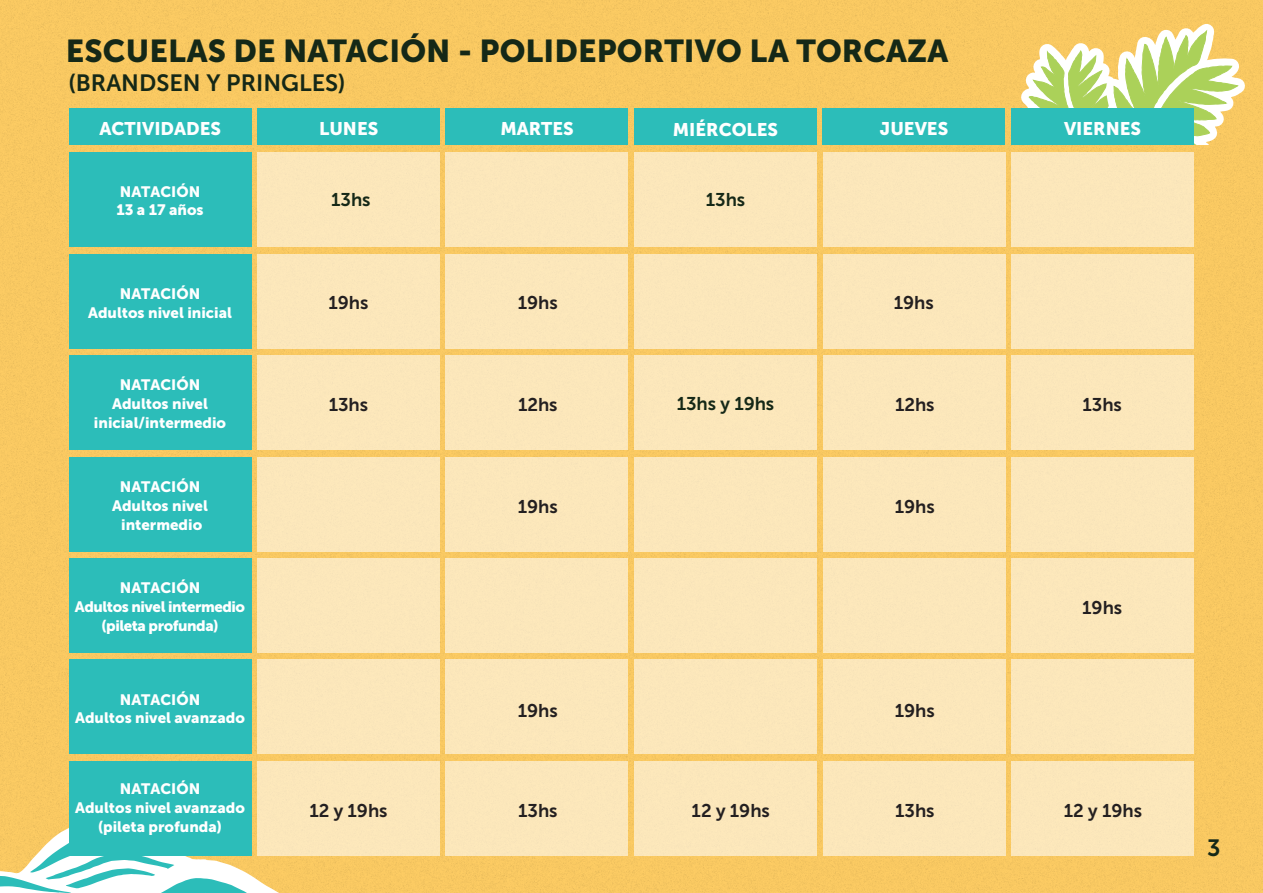
<style>
.page{position:relative;width:1263px;height:893px;background:#f9c961}
.page>*{position:absolute;margin:0;border:0;box-sizing:border-box;transform-origin:0 0}
.t1{font:31.5px "Museo Sans 900";letter-spacing:.005em;color:#152817}
.t2{font:23.4px "Museo Sans 700";color:#152817}
.t3{font:18.45px "Museo Sans 700";letter-spacing:-.005em;color:#231f20}
.t4{font:18.45px "Museo Sans 700";letter-spacing:-.005em;color:#152817}
.t5{font:18.15px "Museo Sans 900";color:#fff}
.t6{font:15px/18.9px "Museo Sans 900";color:#fff;text-align:center}
.t7{font:15px/18.9px "Museo Sans 900";letter-spacing:-.03em;color:#fff;text-align:center}
</style>
<div class="page">
<svg style="left:1011px;top:0;width:252px;height:145px"></svg>
<svg style="left:0;top:817px;width:349px;height:76px"></svg>
<div style="left:69px;top:108px;width:182px;height:37px;background:#2cbdb9"></div>
<div style="left:257px;top:152px;width:183px;height:95px;background:#fce7ba"></div>
<div style="left:445px;top:152px;width:183px;height:95px;background:#fce7ba"></div>
<div style="left:634px;top:152px;width:183px;height:95px;background:#fbe7ba"></div>
<div style="left:823px;top:152px;width:183px;height:95px;background:#fce7ba"></div>
<div style="left:1011px;top:152px;width:183px;height:95px;background:#fce7ba"></div>
<div style="left:257px;top:254px;width:183px;height:95px;background:#fce7ba"></div>
<div style="left:445px;top:254px;width:183px;height:95px;background:#fce7ba"></div>
<div style="left:634px;top:254px;width:183px;height:95px;background:#fce7ba"></div>
<div style="left:823px;top:254px;width:183px;height:95px;background:#fce7ba"></div>
<div style="left:1011px;top:254px;width:183px;height:95px;background:#fbe7ba"></div>
<div style="left:257px;top:355px;width:183px;height:95px;background:#fce7ba"></div>
<div style="left:445px;top:355px;width:183px;height:95px;background:#fce7ba"></div>
<div style="left:634px;top:355px;width:183px;height:95px;background:#fce7ba"></div>
<div style="left:823px;top:355px;width:183px;height:95px;background:#fce7ba"></div>
<div style="left:1011px;top:355px;width:183px;height:95px;background:#fce7ba"></div>
<div style="left:257px;top:457px;width:183px;height:94px;background:#fce7ba"></div>
<div style="left:445px;top:457px;width:183px;height:94px;background:#fce7ba"></div>
<div style="left:634px;top:457px;width:183px;height:94px;background:#fce7ba"></div>
<div style="left:823px;top:457px;width:183px;height:94px;background:#fce7ba"></div>
<div style="left:1011px;top:457px;width:183px;height:94px;background:#fce7ba"></div>
<div style="left:257px;top:558px;width:183px;height:95px;background:#fce7ba"></div>
<div style="left:445px;top:558px;width:183px;height:95px;background:#fce7ba"></div>
<div style="left:634px;top:558px;width:183px;height:95px;background:#fce7ba"></div>
<div style="left:823px;top:558px;width:183px;height:95px;background:#fce7ba"></div>
<div style="left:1011px;top:558px;width:183px;height:95px;background:#fce7ba"></div>
<div style="left:257px;top:659px;width:183px;height:95px;background:#fce7ba"></div>
<div style="left:445px;top:659px;width:183px;height:95px;background:#fce7ba"></div>
<div style="left:634px;top:659px;width:183px;height:95px;background:#fce7ba"></div>
<div style="left:823px;top:659px;width:183px;height:95px;background:#fce7ba"></div>
<div style="left:1011px;top:659px;width:183px;height:95px;background:#fce7ba"></div>
<div style="left:257px;top:761px;width:183px;height:95px;background:#fce7ba"></div>
<div style="left:445px;top:761px;width:183px;height:95px;background:#fce7ba"></div>
<div style="left:634px;top:761px;width:183px;height:95px;background:#fce7ba"></div>
<div style="left:823px;top:761px;width:183px;height:95px;background:#fce7ba"></div>
<div style="left:1011px;top:761px;width:183px;height:95px;background:#fce7ba"></div>
<div style="left:257px;top:108px;width:183px;height:37px;background:#2cbdb9"></div>
<div style="left:445px;top:108px;width:183px;height:37px;background:#2cbdb9"></div>
<div style="left:634px;top:108px;width:183px;height:37px;background:#2cbdb9"></div>
<div style="left:822px;top:108px;width:183px;height:37px;background:#2cbdb9"></div>
<div style="left:1011px;top:108px;width:183px;height:37px;background:#2cbdb9"></div>
<div style="left:69px;top:152px;width:182px;height:95px;background:#2cbdb9"></div>
<div style="left:69px;top:254px;width:182px;height:95px;background:#2cbdb9"></div>
<div style="left:69px;top:355px;width:182px;height:95px;background:#2cbdb9"></div>
<div style="left:69px;top:457px;width:182px;height:94px;background:#2cbdb9"></div>
<div style="left:69px;top:558px;width:182px;height:95px;background:#2cbdb9"></div>
<div style="left:69px;top:659px;width:182px;height:95px;background:#2cbdb9"></div>
<div style="left:69px;top:761px;width:182px;height:95px;background:#2cbdb9"></div>
<h1 class="t1" style="left:66px;top:33px;width:884px">ESCUELAS DE NATACIÓN - POLIDEPORTIVO LA TORCAZA</h1>
<h2 class="t2" style="left:69px;top:70px;width:278px">(BRANDSEN Y PRINGLES)</h2>
<p class="t5" style="left:99px;top:119px;width:123px">ACTIVIDADES</p>
<p class="t5" style="left:319px;top:119px;width:61px">LUNES</p>
<p class="t5" style="left:673px;top:119px;width:107px">MIÉRCOLES</p>
<p class="t5" style="left:880px;top:119px;width:70px">JUEVES</p>
<p class="t5" style="left:1064px;top:119px;width:78px">VIERNES</p>
<p class="t5" style="left:500px;top:119px;width:75px">MARTES</p>
<p class="t6" style="left:116px;top:182px;width:89px;text-align:left">NATACIÓN<br>13 a 17 años</p>
<p class="t6" style="left:88px;top:284px;width:145px">NATACIÓN<br>Adultos nivel inicial</p>
<p class="t6" style="left:94px;top:375px;width:134px">NATACIÓN<br>Adultos nivel inicial/intermedio</p>
<p class="t6" style="left:112px;top:477px;width:97px">NATACIÓN<br>Adultos nivel intermedio</p>
<p class="t7" style="left:75px;top:578px;width:172px">NATACIÓN<br>Adultos nivel intermedio (pileta profunda)</p>
<p class="t6" style="left:75px;top:690px;width:171px">NATACIÓN<br>Adultos nivel avanzado</p>
<p class="t6" style="left:75px;top:780px;width:171px">NATACIÓN<br>Adultos nivel avanzado (pileta profunda)</p>
<p class="t4" style="left:331px;top:189px;width:41px">13hs</p>
<p class="t3" style="left:328px;top:292px;width:41px">19hs</p>
<p class="t3" style="left:518px;top:292px;width:41px">19hs</p>
<p class="t4" style="left:706px;top:189px;width:41px">13hs</p>
<p class="t3" style="left:894px;top:292px;width:41px">19hs</p>
<p class="t4" style="left:677px;top:393px;width:99px">13hs y 19hs</p>
<p class="t3" style="left:329px;top:394px;width:41px">13hs</p>
<p class="t3" style="left:518px;top:394px;width:41px">12hs</p>
<p class="t3" style="left:895px;top:394px;width:41px">12hs</p>
<p class="t3" style="left:518px;top:496px;width:41px">19hs</p>
<p class="t3" style="left:895px;top:496px;width:41px">19hs</p>
<p class="t3" style="left:518px;top:700px;width:41px">19hs</p>
<p class="t3" style="left:895px;top:700px;width:41px">19hs</p>
<p class="t3" style="left:1082px;top:394px;width:41px">13hs</p>
<p class="t3" style="left:1082px;top:597px;width:41px">19hs</p>
<p class="t3" style="left:309px;top:800px;width:80px">12 y 19hs</p>
<p class="t3" style="left:692px;top:800px;width:80px">12 y 19hs</p>
<p class="t3" style="left:1064px;top:800px;width:80px">12 y 19hs</p>
<p class="t3" style="left:518px;top:800px;width:41px">13hs</p>
<p class="t3" style="left:895px;top:800px;width:41px">13hs</p>
<h2 class="t2" style="left:1207px;top:834px;width:15px">3</h2>
</div>
